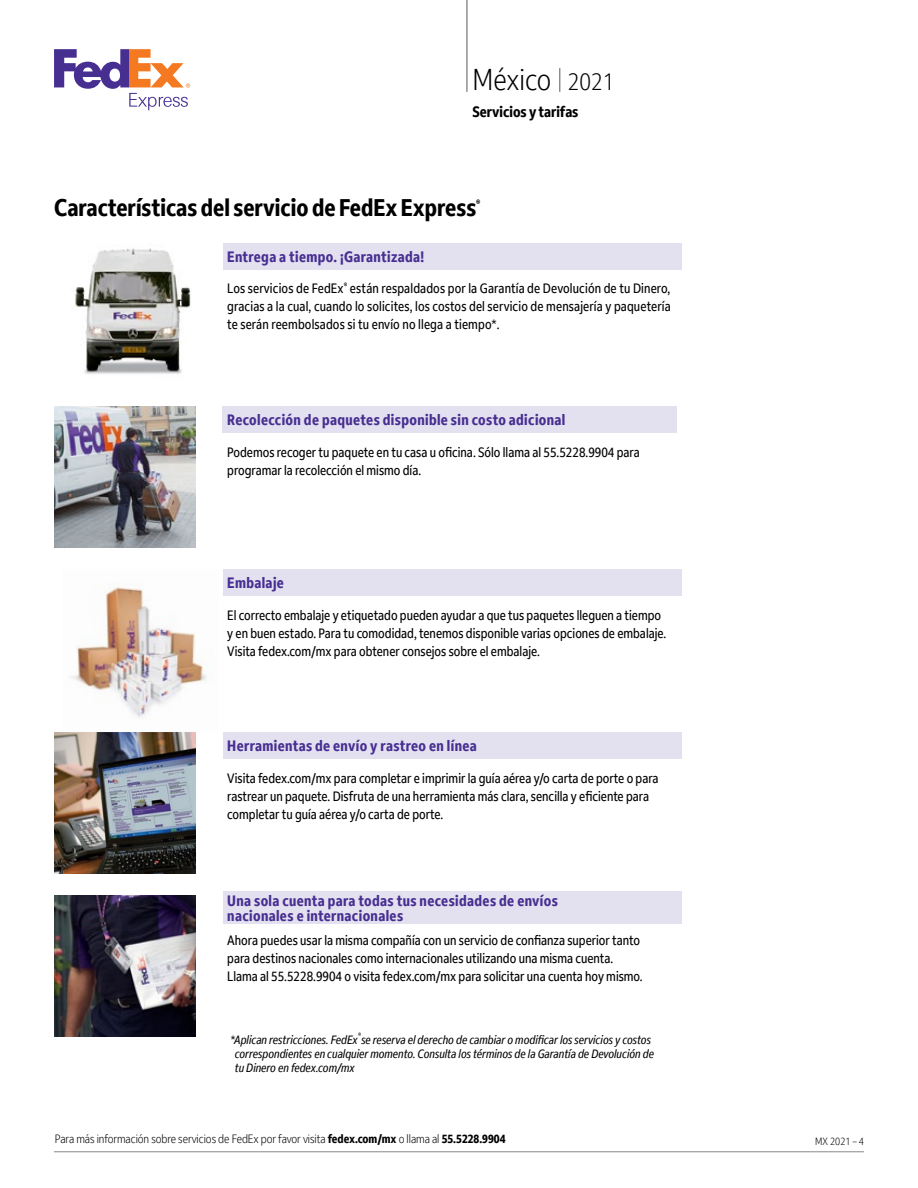
<style>
.page{position:relative;width:918px;height:1188px;background:#fff}
.page>*{position:absolute;margin:0;border:0;box-sizing:border-box;transform-origin:0 0}
.t1{font:300 condensed 30px "Fed Ex Sans";color:#000}
.t2{font:700 condensed 24px "Fed Ex Sans";color:#000}
.t3{font:700 condensed 15px/15px "Fed Ex Sans";letter-spacing:.025em;color:#472f92}
.t4{font:700 condensed 15px "Fed Ex Sans";color:#000}
.t5{font:condensed 13.5px/18px "Fed Ex Sans";color:#000}
.t6{font:italic condensed 12px/14.4px "Fed Ex Sans";color:#000}
.t7{font:300 condensed 12px "Fed Ex Sans";letter-spacing:-.005em;color:#000}
.t8{font:300 condensed 10.5px "Fed Ex Sans";color:#000}
.t9{font:700 condensed 10.5px "Fed Ex Sans";color:#000}
.t10{font:italic condensed 7.5px "Fed Ex Sans";color:#000}
.s1{font-size:24px}
.s2{font-weight:700}
</style>
<div class="page">
<svg style="left:54px;top:49px;width:136px;height:61px"></svg>
<hr style="left:54px;top:1152px;width:810px;height:1px;background:#888a8d">
<svg style="left:559px;top:68px;width:1px;height:24px"></svg>
<hr style="left:467px;top:0;width:1px;height:92px;background:#58595b">
<div style="left:223px;top:406px;width:454px;height:27px;background:#e3e0ef"></div>
<div style="left:223px;top:243px;width:459px;height:27px;background:#e3e0ef"></div>
<img style="left:75px;top:248px;width:116px;height:126px">
<div style="left:223px;top:569px;width:459px;height:27px;background:#e3e0ef"></div>
<div style="left:223px;top:732px;width:459px;height:27px;background:#e3e0ef"></div>
<img style="left:54px;top:732px;width:142px;height:142px">
<img style="left:54px;top:406px;width:142px;height:142px">
<div style="left:223px;top:891px;width:459px;height:33px;background:#e3e0ef"></div>
<img style="left:54px;top:895px;width:142px;height:142px">
<img style="left:71px;top:587px;width:136px;height:131px">
<h1 class="t1" style="left:472px;top:62px;width:143px">México <span class="s1">2021</span></h1>
<p class="t4" style="left:472px;top:103px;width:108px">Servicios y tarifas</p>
<h2 class="t2" style="left:54px;top:194px;width:424px">Características del servicio de FedEx Express</h2>
<p class="t9" style="left:476px;top:197px;width:6px">®</p>
<p class="t3" style="left:227px;top:249px;width:198px">Entrega a tiempo. ¡Garantizada!</p>
<p class="t5" style="left:227px;top:279px;width:445px;text-align:justify">Los servicios de FedEx<sup>®</sup> están respaldados por la Garantía de Devolución de tu Dinero, gracias a la cual, cuando lo solicites, los costos del servicio de mensajería y paquetería te serán reembolsados si tu envío no llega a tiempo*.</p>
<p class="t3" style="left:227px;top:412px;width:340px">Recolección de paquetes disponible sin costo adicional</p>
<p class="t5" style="left:227px;top:443px;width:414px">Podemos recoger tu paquete en tu casa u oficina. Sólo llama al 55.5228.9904 para programar la recolección el mismo día.</p>
<p class="t3" style="left:227px;top:575px;width:58px">Embalaje</p>
<p class="t5" style="left:227px;top:606px;width:441px">El correcto embalaje y etiquetado pueden ayudar a que tus paquetes lleguen a tiempo y en buen estado. Para tu comodidad, tenemos disponible varias opciones de embalaje.<br>Visita fedex.com/mx para obtener consejos sobre el embalaje.</p>
<p class="t3" style="left:227px;top:738px;width:251px">Herramientas de envío y rastreo en línea</p>
<p class="t5" style="left:227px;top:769px;width:433px">Visita fedex.com/mx para completar e imprimir la guía aérea y/o carta de porte o para rastrear un paquete. Disfruta de una herramienta más clara, sencilla y eficiente para completar tu guía aérea y/o carta de porte.</p>
<p class="t3" style="left:227px;top:893px;width:332px">Una sola cuenta para todas tus necesidades de envíos nacionales e internacionales</p>
<p class="t5" style="left:227px;top:932px;width:417px">Ahora puedes usar la misma compañía con un servicio de confianza superior tanto para destinos nacionales como internacionales utilizando una misma cuenta.<br>Llama al 55.5228.9904 o visita fedex.com/mx para solicitar una cuenta hoy mismo.</p>
<p class="t10" style="left:358px;top:1031px;width:5px">®</p>
<p class="t6" style="left:235px;top:1047px;width:421px">correspondientes en cualquier momento. Consulta los términos de la Garantía de Devolución de tu Dinero en fedex.com/mx</p>
<p class="t6" style="left:230px;top:1032px;width:422px">*Aplican restricciones. FedEx se reserva el derecho de cambiar o modificar los servicios y costos</p>
<p class="t7" style="left:55px;top:1132px;width:452px">Para más información sobre servicios de FedEx por favor visita <span class="s2">fedex.com/mx</span> o llama al <span class="s2">55.5228.9904</span></p>
<p class="t8" style="left:815px;top:1135px;width:50px">MX 2021 – 4</p>
</div>
